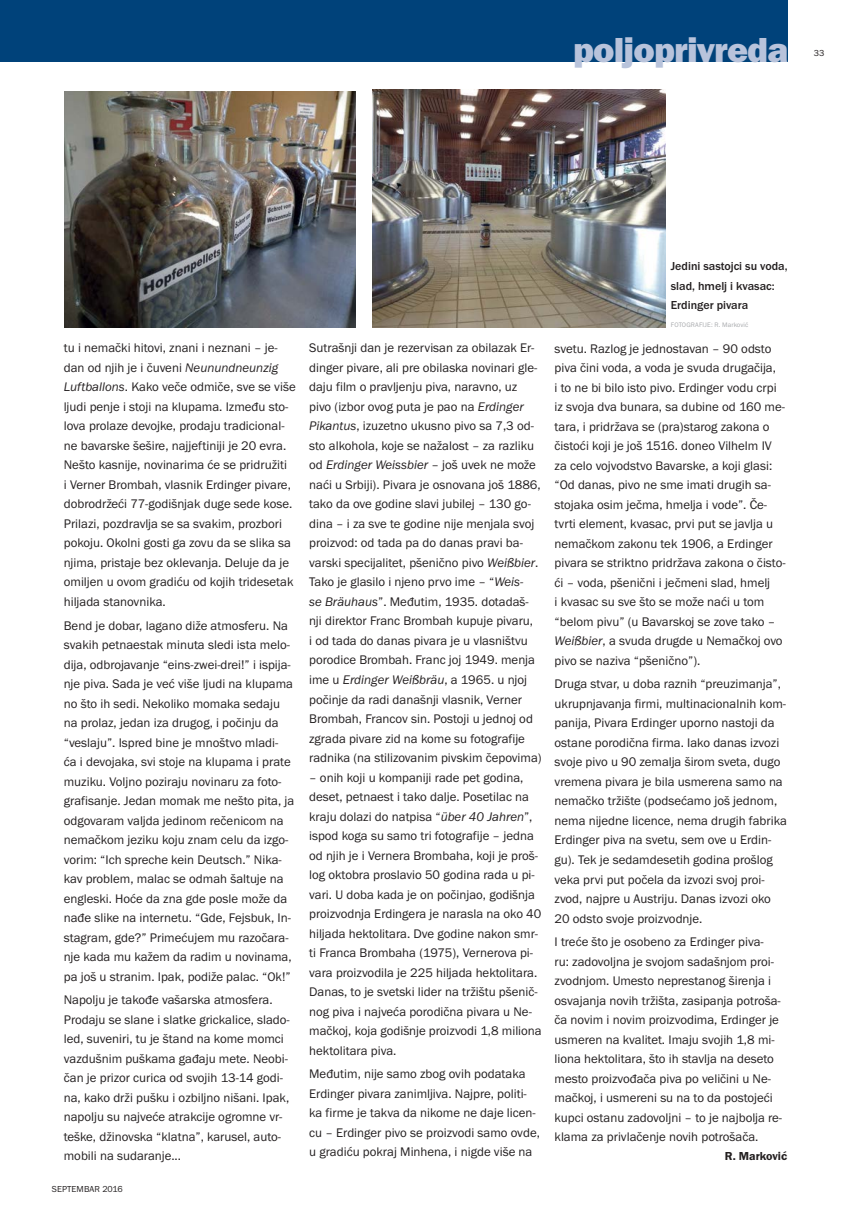
<style>
.page{position:relative;width:851px;height:1212px;background:#fff}
.page>*{position:absolute;margin:0;border:0;box-sizing:border-box;transform-origin:0 0}
.t1{font:36px "Franklin Got Itc TOT Hea";letter-spacing:-.025em;color:#b8c3db}
.t2{font:12.9px/19.5px "Franklin Got Itc TOT Boo";color:#231f20}
.t3{font:500 12px/19.5px "Franklin Got Itc TOT";color:#231f20}
.t4{font:12px "Franklin Got Itc TOT Dem";color:#231f20}
.t5{font:9px "Franklin Got Itc TOT Boo";letter-spacing:.01em;color:#231f20}
.t6{font:6.75px "Franklin Got Itc TOT Boo";letter-spacing:.01em;color:#a7a9ac}
.s1{font-family:"Franklin Got Itc TOT Boo Ita"}
</style>
<div class="page">
<div style="left:0;top:0;width:787px;height:62px;background:#00427a"></div>
<img style="left:64px;top:91px;width:291px;height:236px">
<img style="left:372px;top:89px;width:293px;height:238px">
<p class="t1" style="left:573px;top:38px;width:217px">poljoprivreda</p>
<p class="t5" style="left:813px;top:50px;width:12px">33</p>
<p class="t2" style="left:64px;top:339px;width:233px">tu i nemački hitovi, znani i neznani – je&shy;dan od njih je i čuveni <span class="s1">Neunundneunzig Luftballons</span>. Kako veče odmiče, sve se više ljudi penje i stoji na klupama. Između sto&shy;lova prolaze devojke, prodaju tradicional&shy;ne bavarske šešire, najjeftiniji je 20 evra.<br>Nešto kasnije, novinarima će se pridružiti<br>i Verner Brombah, vlasnik Erdinger pivare, dobrodržeći 77-godišnjak duge sede kose.<br>Prilazi, pozdravlja se sa svakim, prozbori pokoju. Okolni gosti ga zovu da se slika sa njima, pristaje bez oklevanja. Deluje da je omiljen u ovom gradiću od kojih tridesetak hiljada stanovnika.</p>
<p class="t2" style="left:64px;top:616px;width:232px">Bend je dobar, lagano diže atmosferu. Na svakih petnaestak minuta sledi ista melo&shy;dija, odbrojavanje “eins-zwei-drei!” i ispija&shy;nje piva. Sada je već više ljudi na klupama no što ih sedi. Nekoliko momaka sedaju na prolaz, jedan iza drugog, i počinju da “veslaju”. Ispred bine je mnoštvo mladi&shy;ća i devojaka, svi stoje na klupama i prate muziku. Voljno poziraju novinaru za foto&shy;grafisanje. Jedan momak me nešto pita, ja odgovaram valjda jedinom rečenicom na nemačkom jeziku koju znam celu da izgo&shy;vorim: “Ich spreche kein Deutsch.” Nika&shy;kav problem, malac se odmah šaltuje na engleski. Hoće da zna gde posle može da nađe slike na internetu. “Gde, Fejsbuk, In&shy;stagram, gde?” Primećujem mu razočara&shy;nje kada mu kažem da radim u novinama, pa još u stranim. Ipak, podiže palac. “Ok!”</p>
<p class="t2" style="left:64px;top:991px;width:227px">Napolju je takođe vašarska atmosfera.<br>Prodaju se slane i slatke grickalice, slado&shy;led, suveniri, tu je štand na kome momci vazdušnim puškama gađaju mete. Neobi&shy;čan je prizor curica od svojih 13-14 godi&shy;na, kako drži pušku i ozbiljno nišani. Ipak, napolju su najveće atrakcije ogromne vr&shy;teške, džinovska “klatna”, karusel, auto&shy;mobili na sudaranje...</p>
<p class="t5" style="left:52px;top:1186px;width:72px">SEPTEMBAR 2016</p>
<p class="t2" style="left:309px;top:339px;width:234px">Sutrašnji dan je rezervisan za obilazak Er&shy;dinger pivare, ali pre obilaska novinari gle&shy;daju film o pravljenju piva, naravno, uz pivo (izbor ovog puta je pao na <span class="s1">Erdinger Pikantus</span>, izuzetno ukusno pivo sa 7,3 od&shy;sto alkohola, koje se nažalost – za razliku od <span class="s1">Erdinger Weissbier</span> – još uvek ne može naći u Srbiji). Pivara je osnovana još 1886, tako da ove godine slavi jubilej – 130 go&shy;dina – i za sve te godine nije menjala svoj proizvod: od tada pa do danas pravi ba&shy;varski specijalitet, pšenično pivo <span class="s1">Weißbier</span>.<br>Tako je glasilo i njeno prvo ime – “<span class="s1">Weis-<br>se Bräuhaus</span>”. Međutim, 1935. dotadaš&shy;nji direktor Franc Brombah kupuje pivaru,<br>i od tada do danas pivara je u vlasništvu porodice Brombah. Franc joj 1949. menja ime u <span class="s1">Erdinger Weißbräu</span>, a 1965. u njoj počinje da radi današnji vlasnik, Verner Brombah, Francov sin. Postoji u jednoj od zgrada pivare zid na kome su fotografije radnika (na stilizovanim pivskim čepovima)</p>
<p class="t2" style="left:309px;top:768px;width:234px">– onih koji u kompaniji rade pet godina, deset, petnaest i tako dalje. Posetilac na kraju dolazi do natpisa “<span class="s1">über 40 Jahren</span>”, ispod koga su samo tri fotografije – jedna od njih je i Vernera Brombaha, koji je proš&shy;log oktobra proslavio 50 godina rada u pi&shy;vari. U doba kada je on počinjao, godišnja proizvodnja Erdingera je narasla na oko 40 hiljada hektolitara. Dve godine nakon smr&shy;ti Franca Brombaha (1975), Vernerova pi&shy;vara proizvodila je 225 hiljada hektolitara.<br>Danas, to je svetski lider na tržištu pšenič&shy;nog piva i najveća porodična pivara u Ne&shy;mačkoj, koja godišnje proizvodi 1,8 miliona hektolitara piva.</p>
<p class="t2" style="left:309px;top:1065px;width:232px">Međutim, nije samo zbog ovih podataka Erdinger pivara zanimljiva. Najpre, politi&shy;ka firme je takva da nikome ne daje licen&shy;cu – Erdinger pivo se proizvodi samo ovde, u gradiću pokraj Minhena, i nigde više na</p>
<p class="t3" style="left:670px;top:257px;width:118px">Jedini sastojci su voda, slad, hmelj i kvasac:<br>Erdinger pivara</p>
<p class="t6" style="left:670px;top:322px;width:79px">FOTOGRAFIJE: R. Marković</p>
<p class="t2" style="left:554px;top:339px;width:232px">svetu. Razlog je jednostavan – 90 odsto piva čini voda, a voda je svuda drugačija,<br>i to ne bi bilo isto pivo. Erdinger vodu crpi iz svoja dva bunara, sa dubine od 160 me&shy;tara, i pridržava se (pra)starog zakona o čistoći koji je još 1516. doneo Vilhelm IV za celo vojvodstvo Bavarske, a koji glasi: “Od danas, pivo ne sme imati drugih sa&shy;stojaka osim ječma, hmelja i vode”. Če&shy;tvrti element, kvasac, prvi put se javlja u nemačkom zakonu tek 1906, a Erdinger pivara se striktno pridržava zakona o čisto&shy;ći – voda, pšenični i ječmeni slad, hmelj<br>i kvasac su sve što se može naći u tom “belom pivu” (u Bavarskoj se zove tako – <span class="s1">Weißbier</span>, a svuda drugde u Nemačkoj ovo pivo se naziva “pšenično”).</p>
<p class="t2" style="left:554px;top:675px;width:234px">Druga stvar, u doba raznih “preuzimanja”, ukrupnjavanja firmi, multinacionalnih kom&shy;panija, Pivara Erdinger uporno nastoji da ostane porodična firma. Iako danas izvozi svoje pivo u 90 zemalja širom sveta, dugo vremena pivara je bila usmerena samo na nemačko tržište (podsećamo još jednom, nema nijedne licence, nema drugih fabrika Erdinger piva na svetu, sem ove u Erdin&shy;gu). Tek je sedamdesetih godina prošlog veka prvi put počela da izvozi svoj proi&shy;zvod, najpre u Austriju. Danas izvozi oko 20 odsto svoje proizvodnje.</p>
<p class="t2" style="left:554px;top:933px;width:229px">I treće što je osobeno za Erdinger piva-<br>ru: zadovoljna je svojom sadašnjom proi&shy;zvodnjom. Umesto neprestanog širenja i osvajanja novih tržišta, zasipanja potroša&shy;ča novim i novim proizvodima, Erdinger je usmeren na kvalitet. Imaju svojih 1,8 mi&shy;liona hektolitara, što ih stavlja na deseto mesto proizvođača piva po veličini u Ne&shy;mačkoj, i usmereni su na to da postojeći kupci ostanu zadovoljni – to je najbolja re&shy;klama za privlačenje novih potrošača.</p>
<p class="t4" style="left:724px;top:1152px;width:64px">R. Marković</p>
</div>
